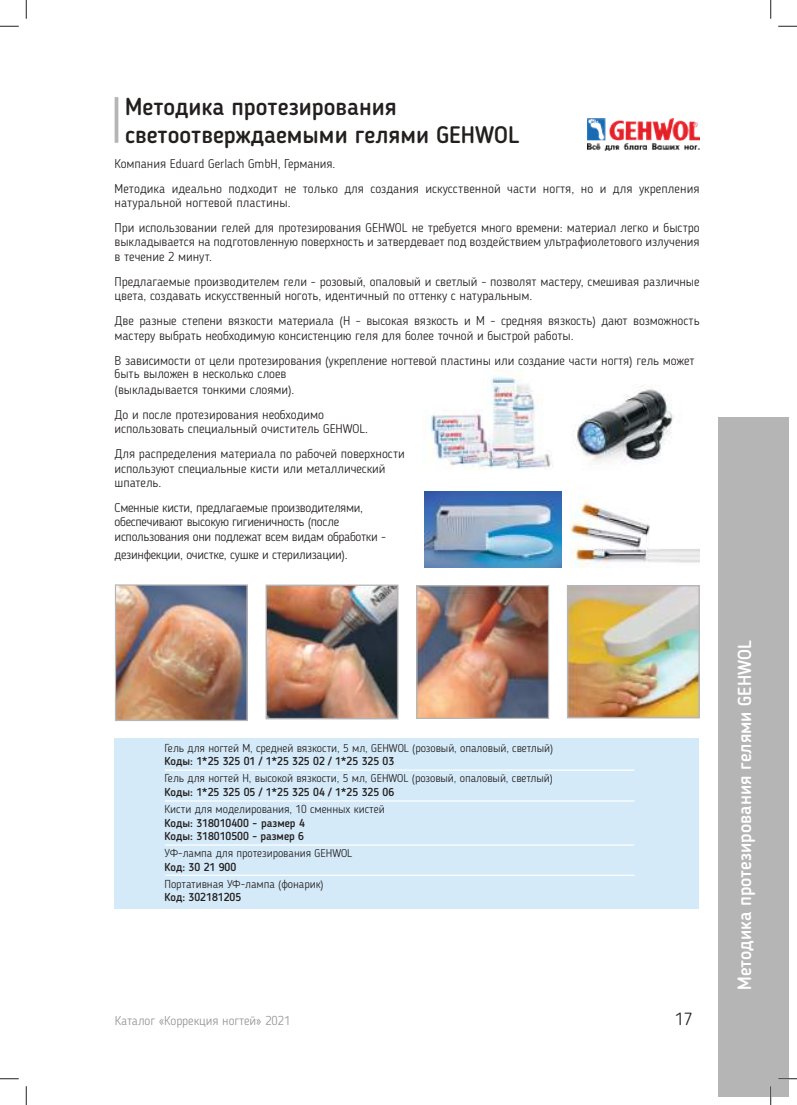
<style>
.page{position:relative;width:797px;height:1105px;background:#fff}
.page>*{position:absolute;margin:0;border:0;box-sizing:border-box;transform-origin:0 0}
.t1{font:500 23.75px/27.5px "Blogger Sans";color:#241f1f}
.t2{font:500 18.75px "Blogger Sans";color:#fff}
.t3{font:300 17.5px "Blogger Sans";color:#241f1f}
.t4{font:300 12.5px/25px "Blogger Sans";color:#241f1f}
.t5{font:300 12.5px/14.4px "Blogger Sans";letter-spacing:-.02em;color:#241f1f}
.t6{font:300 12.5px "Blogger Sans";color:#969698}
.t7{font:300 11.25px "Blogger Sans";color:#241f1f}
.t8{font:500 11.25px/13.5px "Blogger Sans";color:#241f1f}
</style>
<div class="page">
<div style="left:717px;top:417px;width:71px;height:679px;background:#b5b5b6"></div>
<img style="left:418px;top:587px;width:129px;height:130px">
<div style="left:416px;top:585px;width:133px;height:134px;border:1px solid #b5b5b6"></div>
<img style="left:117px;top:586px;width:129px;height:133px">
<div style="left:115px;top:584px;width:133px;height:137px;border:1px solid #b5b5b6"></div>
<img style="left:267px;top:587px;width:129px;height:130px">
<div style="left:265px;top:585px;width:133px;height:134px;border:1px solid #b5b5b6"></div>
<img style="left:569px;top:587px;width:128px;height:129px">
<div style="left:567px;top:585px;width:132px;height:133px;border:1px solid #b5b5b6"></div>
<div style="left:114px;top:738px;width:585px;height:171px;background:#d4eaf8"></div>
<hr style="left:165px;top:769px;width:469px;height:2px;background:#fff">
<hr style="left:165px;top:800px;width:469px;height:2px;background:#fff">
<hr style="left:165px;top:844px;width:469px;height:2px;background:#fff">
<hr style="left:165px;top:875px;width:469px;height:1px;background:#fff">
<img style="left:587px;top:119px;width:112px;height:31px">
<img style="left:424px;top:370px;width:129px;height:100px">
<img style="left:569px;top:499px;width:130px;height:68px">
<img style="left:576px;top:385px;width:98px;height:79px">
<img style="left:424px;top:491px;width:138px;height:76px">
<hr style="left:115px;top:97px;width:3px;height:46px;background:#b5b5b6">
<svg style="left:0;top:25px;width:19px;height:2px"></svg>
<svg style="left:778px;top:25px;width:19px;height:2px"></svg>
<svg style="left:0;top:1078px;width:19px;height:1px"></svg>
<svg style="left:778px;top:1078px;width:19px;height:1px"></svg>
<svg style="left:25px;top:0;width:2px;height:19px"></svg>
<svg style="left:25px;top:1086px;width:2px;height:19px"></svg>
<svg style="left:770px;top:0;width:1px;height:19px"></svg>
<svg style="left:770px;top:1086px;width:1px;height:19px"></svg>
<h1 class="t1" style="left:125px;top:93px;width:395px">Методика протезирования светоотверждаемыми гелями GEHWOL</h1>
<p class="t4" style="left:115px;top:151px;width:586px">Компания Eduard Gerlach GmbH, Германия.<br>Методика идеально подходит не только для создания искусственной части ногтя, но и для укрепления</p>
<p class="t4" style="left:115px;top:190px;width:586px">натуральной ногтевой пластины.<br>При использовании гелей для протезирования GEHWOL не требуется много времени: материал легко и быстро</p>
<p class="t4" style="left:115px;top:235px;width:586px;line-height:14.4px">выкладывается на подготовленную поверхность и затвердевает под воздействием ультрафиолетового излучения в течение 2 минут.</p>
<p class="t4" style="left:115px;top:274px;width:586px;line-height:14.4px">Предлагаемые производителем гели - розовый, опаловый и светлый - позволят мастеру, смешивая различные цвета, создавать искусственный ноготь, идентичный по оттенку с натуральным.</p>
<p class="t4" style="left:115px;top:314px;width:586px;line-height:14.4px">Две разные степени вязкости материала (Н - высокая вязкость и М - средняя вязкость) дают возможность мастеру выбрать необходимую консистенцию геля для более точной и быстрой работы.</p>
<p class="t4" style="left:115px;top:353px;width:581px;line-height:13.8px">В зависимости от цели протезирования (укрепление ногтевой пластины или создание части ногтя) гель может быть выложен в несколько слоев</p>
<p class="t4" style="left:115px;top:377px;width:211px">(выкладывается тонкими слоями).<br>До и после протезирования необходимо</p>
<p class="t4" style="left:115px;top:416px;width:291px">использовать специальный очиститель GEHWOL.<br>Для распределения материала по рабочей поверхности</p>
<p class="t4" style="left:115px;top:461px;width:272px;line-height:14.4px">используют специальные кисти или металлический шпатель.</p>
<p class="t5" style="left:115px;top:501px;width:273px">Сменные кисти, предлагаемые производителями, обеспечивают высокую гигиеничность (после использования они подлежат всем видам обработки -</p>
<p class="t5" style="left:115px;top:547px;width:234px">дезинфекции, очистке, сушке и стерилизации).</p>
<p class="t7" style="left:164px;top:741px;width:390px">Гель для ногтей М, средней вязкости, 5 мл, GEHWOL (розовый, опаловый, светлый)</p>
<p class="t8" style="left:164px;top:755px;width:231px">Коды: 1*25 325 01 / 1*25 325 02 / 1*25 325 03</p>
<p class="t7" style="left:164px;top:772px;width:390px">Гель для ногтей Н, высокой вязкости, 5 мл, GEHWOL (розовый, опаловый, светлый)</p>
<p class="t8" style="left:164px;top:785px;width:231px">Коды: 1*25 325 05 / 1*25 325 04 / 1*25 325 06</p>
<p class="t7" style="left:164px;top:802px;width:222px">Кисти для моделирования, 10 сменных кистей</p>
<p class="t8" style="left:164px;top:816px;width:142px">Коды: 318010400 - размер 4<br>Коды: 318010500 - размер 6</p>
<p class="t7" style="left:164px;top:847px;width:189px">УФ-лампа для протезирования GEHWOL</p>
<p class="t8" style="left:164px;top:860px;width:73px">Код: 30 21 900</p>
<p class="t7" style="left:164px;top:877px;width:161px">Портативная УФ-лампа (фонарик)</p>
<p class="t8" style="left:164px;top:890px;width:78px">Код: 302181205</p>
<p class="t6" style="left:115px;top:1013px;width:177px">Каталог «Коррекция ногтей» 2021</p>
<h3 class="t3" style="left:675px;top:1009px;width:19px">17</h3>
<h2 class="t2" style="left:733px;top:990px;width:351px;rotate:-90deg">Методика протезирования гелями GEHWOL</h2>
</div>
